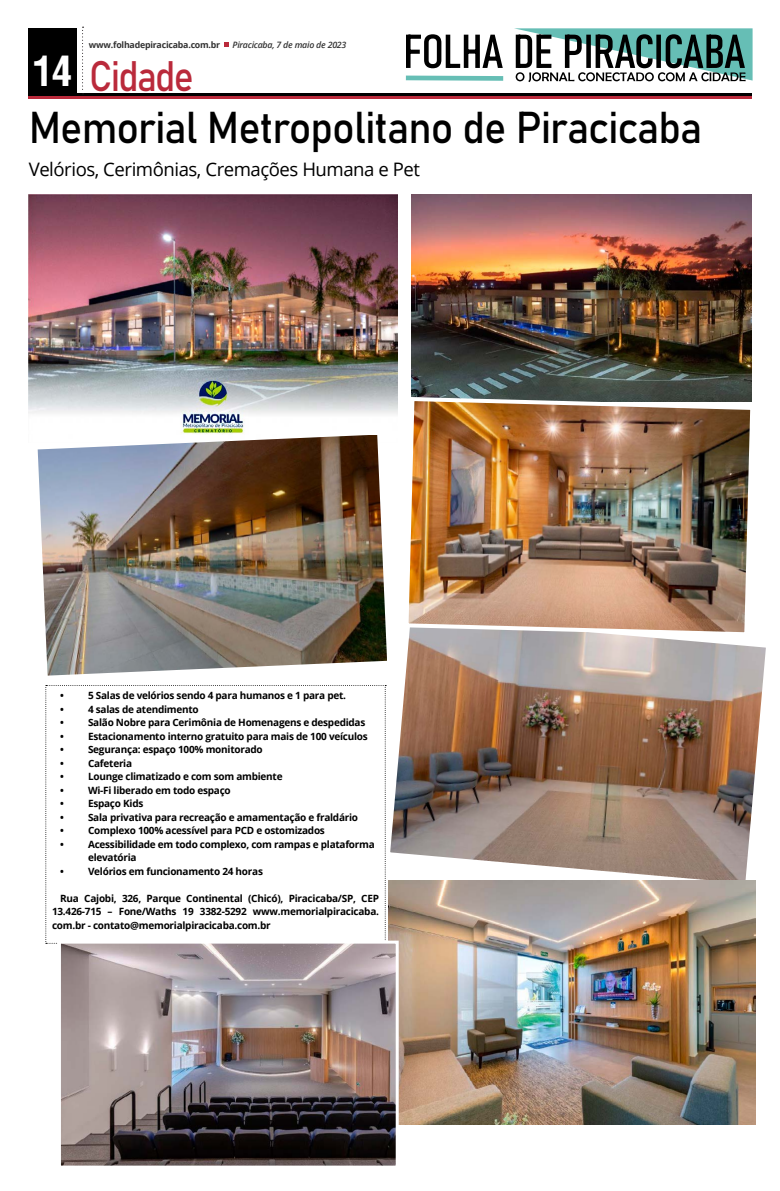
<style>
.page{position:relative;width:780px;height:1191px;background:#fff}
.page>*{position:absolute;margin:0;border:0;box-sizing:border-box;transform-origin:0 0}
.t1{font:44px "Bahnschrift";letter-spacing:-.025em;color:#000;scale:.95 1}
.t2{font:42.1px "Bahnschrift";letter-spacing:-.045em;color:#ba2a3b;scale:.89 1}
.t3{font:18.6px "Open Sans";letter-spacing:-.025em;color:#000}
.t4{font:700 10px/13.5px "Open Sans";letter-spacing:-.025em;color:#000}
.t5{font:700 8.8px "Open Sans";letter-spacing:-.025em;color:#333}
.t6{font:italic 600 8.8px "Open Sans";letter-spacing:-.025em;color:#333}
.s1{font-family:"Arena Condensed";font-weight:700;font-size:40.5px;color:#fff}
</style>
<div class="page">
<div style="left:28px;top:28px;width:49px;height:65px;background:#000"></div>
<hr style="left:28px;top:93px;width:723px;height:3px;background:#000">
<hr style="left:28px;top:96px;width:723px;height:3px;background:#ba2a3b">
<svg style="left:82px;top:27px;width:2px;height:67px"></svg>
<svg style="left:224px;top:42px;width:5px;height:5px"></svg>
<svg style="left:405px;top:28px;width:347px;height:54px"></svg>
<svg style="left:45px;top:685px;width:341px;height:258px"></svg>
<img style="left:28px;top:194px;width:369px;height:240px">
<img style="left:411px;top:194px;width:340px;height:201px">
<img style="left:388px;top:638px;width:378px;height:249px">
<img style="left:389px;top:880px;width:366px;height:244px">
<img style="left:38px;top:434px;width:349px;height:241px">
<img style="left:408px;top:395px;width:344px;height:243px">
<img style="left:62px;top:944px;width:332px;height:220px">
<div style="left:58px;top:940px;width:340px;height:228px;border:3px solid #fff"></div>
<p class="t5" style="left:89px;top:39px;width:133px">www.folhadepiracicaba.com.br</p>
<p class="t6" style="left:232px;top:39px;width:115px">Piracicaba, 7 de maio de 2023</p>
<h2 class="t2" style="left:33px;top:44px;width:182px"><span class="s1">14</span> Cidade</h2>
<h1 class="t1" style="left:29px;top:94px;width:710px">Memorial Metropolitano de Piracicaba</h1>
<h3 class="t3" style="left:29px;top:156px;width:393px">Velórios, Cerimônias, Cremações Humana e Pet</h3>
<p class="t4" style="left:60px;top:688px;width:287px">• 5 Salas de velórios sendo 4 para humanos e 1 para pet.</p>
<p class="t4" style="left:60px;top:702px;width:140px">• 4 salas de atendimento</p>
<p class="t4" style="left:60px;top:715px;width:306px">• Salão Nobre para Cerimônia de Homenagens e despedidas</p>
<p class="t4" style="left:60px;top:729px;width:309px">• Estacionamento interno gratuito para mais de 100 veículos</p>
<p class="t4" style="left:60px;top:742px;width:204px">• Segurança: espaço 100% monitorado</p>
<p class="t4" style="left:60px;top:756px;width:73px">• Cafeteria</p>
<p class="t4" style="left:60px;top:769px;width:224px">• Lounge climatizado e com som ambiente</p>
<p class="t4" style="left:60px;top:783px;width:172px">• Wi-Fi liberado em todo espaço</p>
<p class="t4" style="left:60px;top:796px;width:85px">• Espaço Kids</p>
<p class="t4" style="left:60px;top:810px;width:299px">• Sala privativa para recreação e amamentação e fraldário</p>
<p class="t4" style="left:60px;top:823px;width:266px">• Complexo 100% acessível para PCD e ostomizados</p>
<p class="t4" style="left:88px;top:837px;width:288px;text-indent:-28px">• Acessibilidade em todo complexo, com rampas e plataforma elevatória</p>
<p class="t4" style="left:60px;top:864px;width:204px">• Velórios em funcionamento 24 horas</p>
<p class="t4" style="left:52px;top:891px;width:328px;text-align:justify;text-indent:8px">Rua Cajobi, 326, Parque Continental (Chicó), Piracicaba/SP, CEP 13.426-715 – Fone/Waths 19 3382-5292 www.memorialpiracicaba. com.br - contato@memorialpiracicaba.com.br</p>
</div>
